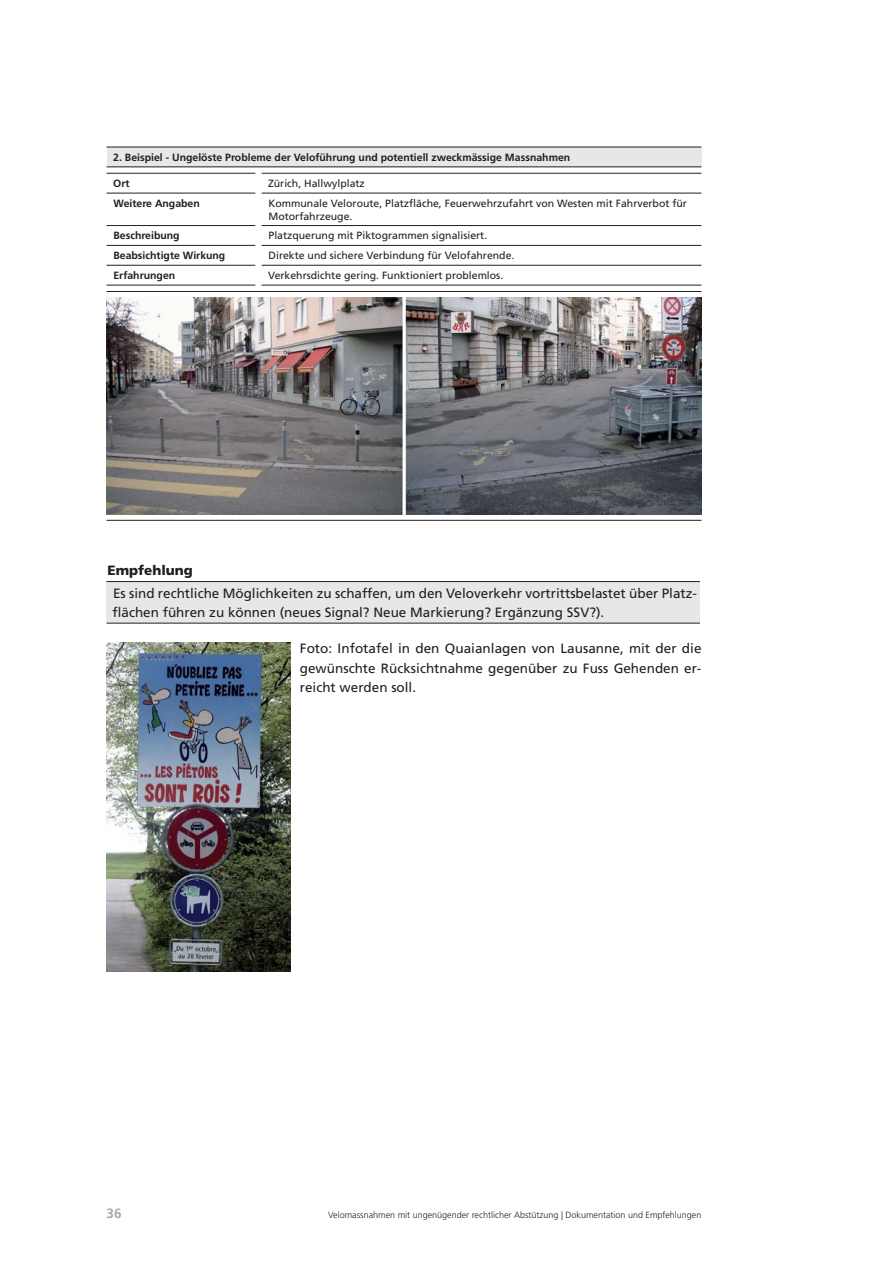
<style>
.page{position:relative;width:893px;height:1263px;background:#fff}
.page>*{position:absolute;margin:0;border:0;box-sizing:border-box;transform-origin:0 0}
.t1{font:13.5px/19.5px "Frutiger LT Std";color:#231f20}
.t2{font:900 13.5px "Frutiger LT Std";color:#231f20}
.t3{font:700 13.5px "Frutiger LT Std";color:#a7a9ac}
.t4{font:10.5px/12.6px "Frutiger LT Std";color:#231f20}
.t5{font:700 10.5px "Frutiger LT Std";color:#231f20}
.t6{font:300 9px "Frutiger LT Std";color:#231f20}
</style>
<div class="page">
<div style="left:106px;top:147px;width:595px;height:20px;background:#e6e7e8"></div>
<hr style="left:106px;top:147px;width:595px;height:1px;background:#231f20">
<hr style="left:106px;top:166px;width:595px;height:1px;background:#231f20">
<hr style="left:106px;top:173px;width:149px;height:1px;background:#231f20">
<hr style="left:261px;top:173px;width:440px;height:1px;background:#231f20">
<hr style="left:106px;top:193px;width:149px;height:1px;background:#231f20">
<hr style="left:261px;top:193px;width:440px;height:1px;background:#231f20">
<hr style="left:106px;top:225px;width:149px;height:1px;background:#231f20">
<hr style="left:261px;top:225px;width:440px;height:1px;background:#231f20">
<hr style="left:106px;top:245px;width:149px;height:1px;background:#231f20">
<hr style="left:261px;top:245px;width:440px;height:1px;background:#231f20">
<hr style="left:106px;top:265px;width:149px;height:1px;background:#231f20">
<hr style="left:261px;top:265px;width:440px;height:1px;background:#231f20">
<hr style="left:106px;top:285px;width:149px;height:1px;background:#231f20">
<hr style="left:261px;top:285px;width:440px;height:1px;background:#231f20">
<hr style="left:106px;top:291px;width:595px;height:1px;background:#231f20">
<hr style="left:106px;top:520px;width:595px;height:1px;background:#231f20">
<img style="left:106px;top:297px;width:595px;height:217px">
<div style="left:106px;top:582px;width:594px;height:41px;background:#e6e7e8"></div>
<hr style="left:106px;top:581px;width:594px;height:1px;background:#231f20">
<hr style="left:106px;top:623px;width:594px;height:1px;background:#231f20">
<img style="left:106px;top:642px;width:185px;height:330px">
<p class="t5" style="left:113px;top:153px;width:458px">2. Beispiel - Ungelöste Probleme der Veloführung und potentiell zweckmässige Massnahmen</p>
<p class="t5" style="left:113px;top:179px;width:18px">Ort</p>
<p class="t4" style="left:268px;top:178px;width:98px">Zürich, Hallwylplatz</p>
<p class="t5" style="left:113px;top:199px;width:88px">Weitere Angaben</p>
<p class="t4" style="left:268px;top:198px;width:420px">Kommunale Veloroute, Platzfläche, Feuerwehrzufahrt von Westen mit Fahrverbot für<br>Motorfahrzeuge.</p>
<p class="t5" style="left:113px;top:231px;width:68px">Beschreibung</p>
<p class="t4" style="left:268px;top:230px;width:220px">Platzquerung mit Piktogrammen signalisiert.</p>
<p class="t5" style="left:113px;top:251px;width:113px">Beabsichtigte Wirkung</p>
<p class="t4" style="left:268px;top:250px;width:247px">Direkte und sichere Verbindung für Velofahrende.</p>
<p class="t5" style="left:113px;top:271px;width:63px">Erfahrungen</p>
<p class="t4" style="left:268px;top:270px;width:237px">Verkehrsdichte gering. Funktioniert problemlos.</p>
<p class="t2" style="left:107px;top:563px;width:87px">Empfehlung</p>
<p class="t1" style="left:112px;top:584px;width:586px">Es sind rechtliche Möglichkeiten zu schaffen, um den Veloverkehr vortrittsbelastet über Platz&shy;flächen führen zu können (neues Signal? Neue Markierung? Ergänzung SSV?).</p>
<p class="t1" style="left:300px;top:639px;width:403px;text-align:justify">Foto: Infotafel in den Quaianlagen von Lausanne, mit der die gewünschte Rücksichtnahme gegenüber zu Fuss Gehenden er&shy;reicht werden soll.</p>
<p class="t3" style="left:106px;top:1208px;width:16px">36</p>
<p class="t6" style="left:328px;top:1211px;width:375px">Velomassnahmen mit ungenügender rechtlicher Abstützung | Dokumentation und Empfehlungen</p>
</div>
